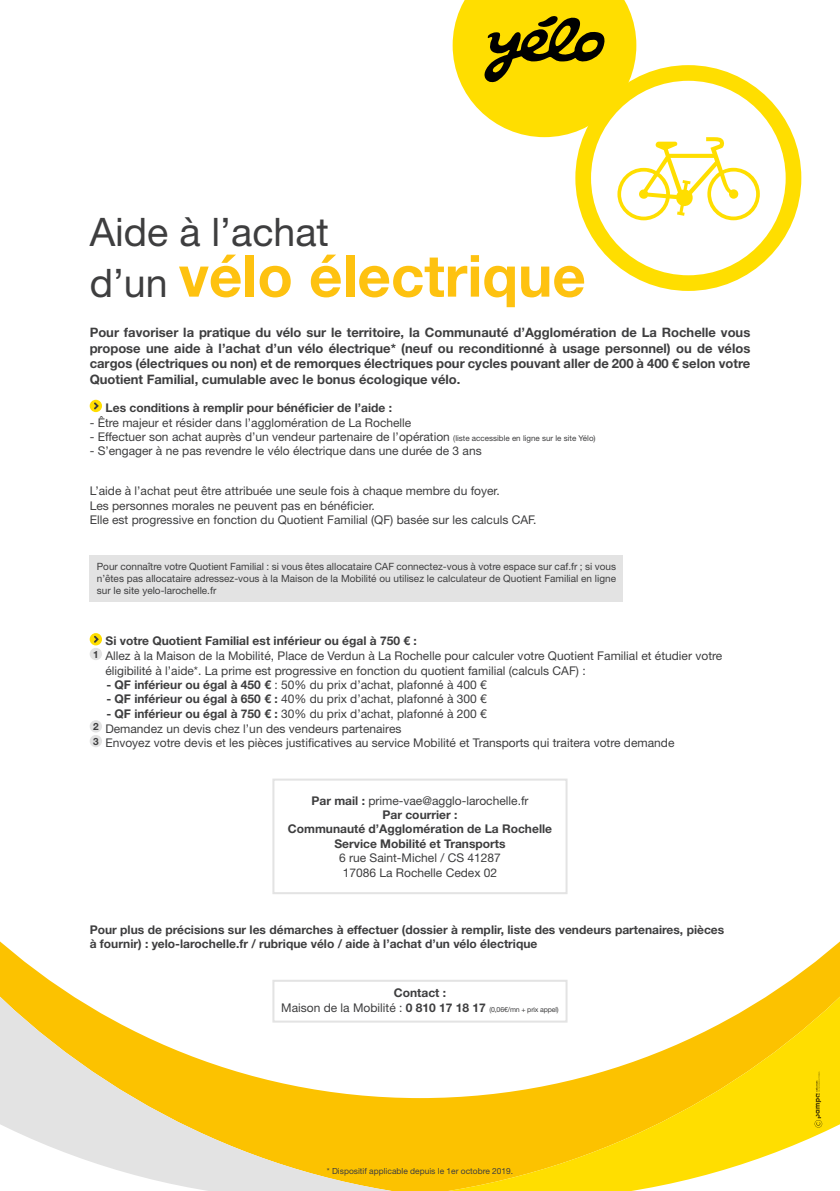
<style>
.page{position:relative;width:840px;height:1191px;background:#fff}
.page>*{position:absolute;margin:0;border:0;box-sizing:border-box;transform-origin:0 0}
.t1{font:700 58.2px "Helvetica Neue LT Std";color:#fec210}
.t2{font:39.4px "Helvetica Neue LT Std";color:#3e3e3f}
.t3{font:700 13px/15.6px "Helvetica Neue LT Std";color:#3e3e3f;text-align:justify}
.t4{font:12px/14.4px "Helvetica Neue LT Std";color:#3e3e3f}
.t5{font:700 12px/14.4px "Helvetica Neue LT Std";color:#3e3e3f}
.t6{font:10px/12px "Helvetica Neue LT Std";color:#3e3e3f;text-align:justify}
.t7{font:700 10px "Helvetica Neue LT Std";color:#3e3e3f}
.t8{font:8.4px "Helvetica Neue LT Std";color:#3e3e3f}
.t9{font:7px "Helvetica Neue LT Std";letter-spacing:-.02em;color:#3e3e3f}
.s1{font-weight:400;font-size:39.4px;color:#3e3e3f}
.s2{font-size:8px}
.s3{font-weight:700}
.s4{font-size:12px}
.s5{font-weight:700;font-size:12px}
</style>
<div class="page">
<svg style="left:420px;top:942px;width:419px;height:249px"></svg>
<svg style="left:0;top:941px;width:420px;height:250px"></svg>
<div style="left:575px;top:65px;width:225px;height:226px;border:16px solid #ffde00;border-radius:50%"></div>
<svg style="left:452px;top:0;width:307px;height:220px"></svg>
<div style="left:90px;top:555px;width:532px;height:47px;background:#e3e3e3"></div>
<div style="left:272px;top:778px;width:295px;height:116px;border:2px solid #e3e3e3"></div>
<div style="left:90px;top:400px;width:12px;height:12px;background:#ffde00;border-radius:50%"></div>
<svg style="left:94px;top:402px;width:5px;height:7px"></svg>
<div style="left:90px;top:633px;width:12px;height:12px;background:#ffde00;border-radius:50%"></div>
<svg style="left:94px;top:635px;width:5px;height:7px"></svg>
<div style="left:90px;top:648px;width:12px;height:12px;background:#e3e3e3;border-radius:50%"></div>
<div style="left:90px;top:720px;width:12px;height:12px;background:#e3e3e3;border-radius:50%"></div>
<div style="left:90px;top:735px;width:12px;height:12px;background:#e3e3e3;border-radius:50%"></div>
<div style="left:272px;top:979px;width:295px;height:43px;border:2px solid #e3e3e3"></div>
<svg style="left:814px;top:1071px;width:7px;height:56px"></svg>
<p class="t2" style="left:90px;top:209px;width:241px">Aide à l’achat</p>
<p class="t1" style="left:90px;top:240px;width:497px"><span class="s1">d’un</span> vélo électrique</p>
<p class="t3" style="left:90px;top:324px;width:661px">Pour favoriser la pratique du vélo sur le territoire, la Communauté d’Agglomération de La Rochelle vous propose une aide à l’achat d’un vélo électrique* (neuf ou reconditionné à usage personnel) ou de vélos cargos (électriques ou non) et de remorques électriques pour cycles pouvant aller de 200 à 400 € selon votre Quotient Familial, cumulable avec le bonus écologique vélo.</p>
<p class="t5" style="left:106px;top:400px;width:288px">Les conditions à remplir pour bénéficier de l’aide :</p>
<p class="t4" style="left:90px;top:415px;width:323px">- Être majeur et résider dans l’agglomération de La Rochelle</p>
<p class="t4" style="left:90px;top:429px;width:507px">- Effectuer son achat auprès d’un vendeur partenaire de l’opération <span class="s2">(liste accessible en ligne sur le site Yélo)</span></p>
<p class="t4" style="left:90px;top:444px;width:393px">- S’engager à ne pas revendre le vélo électrique dans une durée de 3 ans</p>
<p class="t4" style="left:90px;top:483px;width:411px">L’aide à l’achat peut être attribuée une seule fois à chaque membre du foyer.</p>
<p class="t4" style="left:90px;top:498px;width:286px">Les personnes morales ne peuvent pas en bénéficier.</p>
<p class="t4" style="left:90px;top:512px;width:448px">Elle est progressive en fonction du Quotient Familial (QF) basée sur les calculs CAF.</p>
<p class="t6" style="left:97px;top:560px;width:520px">Pour connaître votre Quotient Familial : si vous êtes allocataire CAF connectez-vous à votre espace sur caf.fr ; si vous n’êtes pas allocataire adressez-vous à la Maison de la Mobilité ou utilisez le calculateur de Quotient Familial en ligne sur le site yelo-larochelle.fr</p>
<p class="t5" style="left:106px;top:633px;width:312px">Si votre Quotient Familial est inférieur ou égal à 750 € :</p>
<p class="t7" style="left:93px;top:648px;width:7px">1</p>
<p class="t4" style="left:105px;top:648px;width:618px">Allez à la Maison de la Mobilité, Place de Verdun à La Rochelle pour calculer votre Quotient Familial et étudier votre éligibilité à l’aide*. La prime est progressive en fonction du quotient familial (calculs CAF) :</p>
<p class="t4" style="left:106px;top:677px;width:382px"><span class="s3">- QF inférieur ou égal à 450 €</span> : 50% du prix d’achat, plafonné à 400 €</p>
<p class="t4" style="left:106px;top:692px;width:382px"><span class="s3">- QF inférieur ou égal à 650 € :</span> 40% du prix d’achat, plafonné à 300 €</p>
<p class="t4" style="left:106px;top:706px;width:382px"><span class="s3">- QF inférieur ou égal à 750 € :</span> 30% du prix d’achat, plafonné à 200 €</p>
<p class="t7" style="left:93px;top:720px;width:7px">2</p>
<p class="t4" style="left:105px;top:721px;width:297px">Demandez un devis chez l’un des vendeurs partenaires</p>
<p class="t7" style="left:93px;top:735px;width:7px">3</p>
<p class="t4" style="left:105px;top:735px;width:570px">Envoyez votre devis et les pièces justificatives au service Mobilité et Transports qui traitera votre demande</p>
<p class="t4" style="left:311px;top:793px;width:218px"><span class="s3">Par mail :</span> prime-vae@agglo-larochelle.fr</p>
<p class="t5" style="left:382px;top:807px;width:76px">Par courrier :</p>
<p class="t5" style="left:288px;top:821px;width:265px">Communauté d’Agglomération de La Rochelle</p>
<p class="t5" style="left:334px;top:836px;width:172px">Service Mobilité et Transports</p>
<p class="t4" style="left:339px;top:850px;width:163px">6 rue Saint-Michel / CS 41287</p>
<p class="t4" style="left:342px;top:865px;width:156px">17086 La Rochelle Cedex 02</p>
<p class="t5" style="left:90px;top:922px;width:635px">Pour plus de précisions sur les démarches à effectuer (dossier à remplir, liste des vendeurs partenaires, pièces à fournir) : yelo-larochelle.fr / rubrique vélo / aide à l’achat d’un vélo électrique</p>
<p class="t5" style="left:393px;top:985px;width:54px">Contact :</p>
<p class="t9" style="left:281px;top:1005px;width:279px"><span class="s4">Maison de la Mobilité :</span> <span class="s5">0 810 17 18 17</span> (0,06€/mn + prix appel)</p>
<p class="t8" style="left:326px;top:1166px;width:188px">* Dispositif applicable depuis le 1er octobre 2019.</p>
</div>
